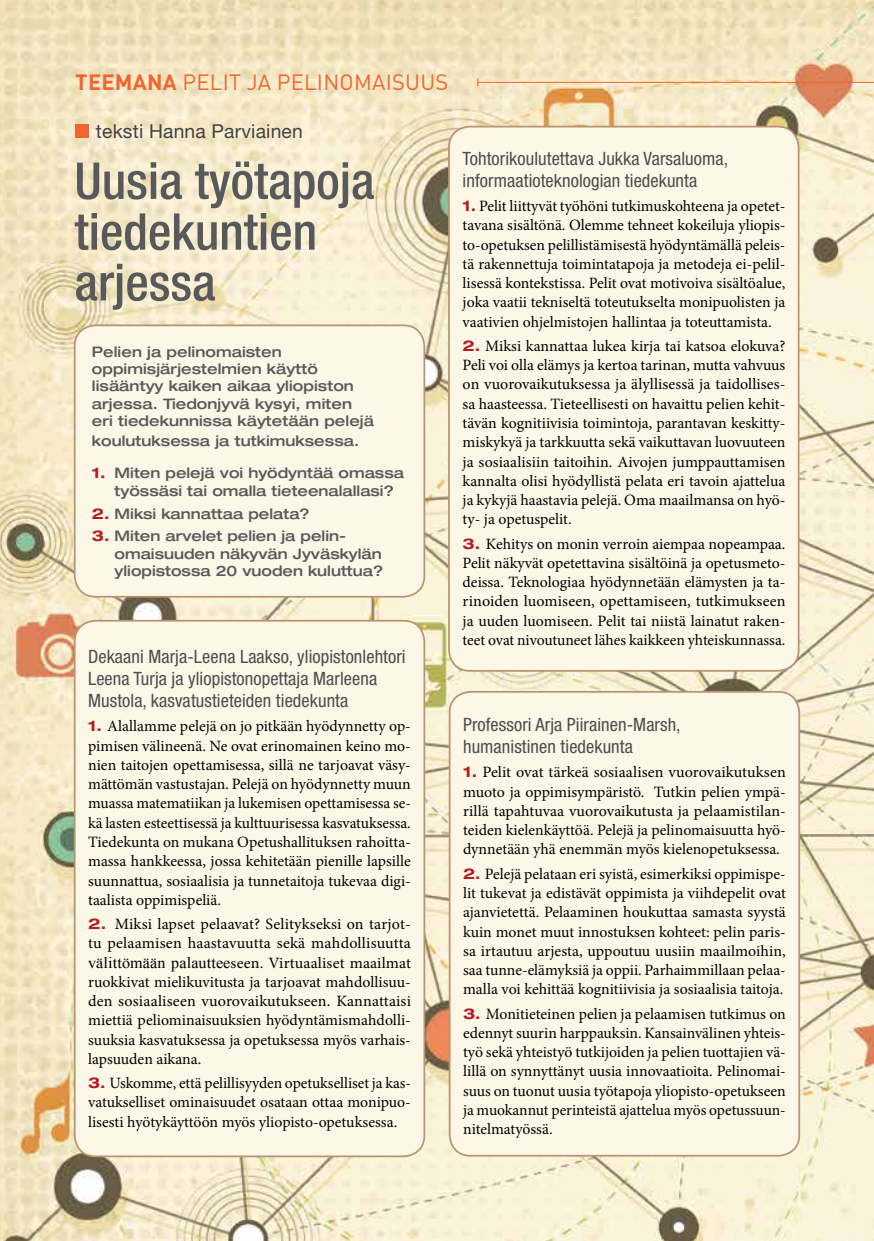
<style>
.page{position:relative;width:874px;height:1241px;background:#fff}
.page>*{position:absolute;margin:0;border:0;box-sizing:border-box;transform-origin:0 0}
.t1{font:500 condensed 50.75px/50.8px "Helvetica Neue LT Std";color:#58595b}
.t2{font:21.88px "DINOT";letter-spacing:.01em;color:#f26531}
.t3{font:19.25px "Helvetica Neue LT Std";color:#414042}
.t4{font:condensed 18.38px/21.9px "Helvetica Neue LT Std";letter-spacing:.005em;color:#4d4d4f}
.t5{font:15.75px/19.2px "Minion Pro";color:#000;text-align:justify}
.t6{font:500 expanded 14.53px/17.5px "Helvetica Neue LT Std";letter-spacing:.005em;color:#58595b}
.s1{font-weight:700}
.s2{font-weight:700;font-size:14.88px;color:#b61d22}
.s3{font-family:"Helvetica Neue LT Std";font-weight:700;font-stretch:expanded;font-size:14.88px;color:#b61d22}
.s4{font-family:"Times New Roman"}
</style>
<div class="page">
<img style="left:0;top:0;width:873px;height:1240px">
<div style="left:75px;top:124px;width:13px;height:13px;background:#f26531"></div>
<hr style="left:477px;top:82px;width:396px;height:1px;background:#f26531">
<div style="left:75px;top:325px;width:349px;height:271px;background:#fdf7e8;border-radius:21px"></div>
<div style="left:74px;top:324px;width:351px;height:273px;border:2px solid #b89470;border-radius:21px"></div>
<div style="left:448px;top:127px;width:350px;height:543px;background:#fdf7e8;border-radius:21px"></div>
<div style="left:448px;top:126px;width:351px;height:545px;border:2px solid #b89470;border-radius:21px"></div>
<div style="left:449px;top:691px;width:349px;height:464px;background:#fdf7e8;border-radius:21px"></div>
<div style="left:448px;top:691px;width:351px;height:465px;border:2px solid #b89470;border-radius:21px"></div>
<div style="left:75px;top:620px;width:349px;height:536px;background:#fdf7e8;border-radius:21px"></div>
<div style="left:74px;top:619px;width:351px;height:537px;border:2px solid #b89470;border-radius:21px"></div>
<h2 class="t2" style="left:75px;top:68px;width:374px"><span class="s1">TEEMANA</span> PELIT JA PELINOMAISUUS</h2>
<p class="t3" style="left:96px;top:119px;width:208px">teksti H anna Parviainen</p>
<h1 class="t1" style="left:74px;top:155px;width:301px">Uusia työtapoja tiedekuntien arjessa</h1>
<p class="t6" style="left:92px;top:342px;width:283px">Pelien ja pelinomaisten oppimisjärjestelmien käyttö lisääntyy kaiken aikaa yliopiston arjessa. Tiedonjyvä kysyi, miten eri tiedekunnissa käytetään pelejä</p>
<p class="t6" style="left:92px;top:431px;width:269px">koulutuksessa ja tutkimuksessa.</p>
<p class="t6" style="left:115px;top:464px;width:291px;text-indent:-23px"><span class="s2">1.</span> Miten pelejä voi hyödyntää omassa työssäsi tai omalla tieteenalallasi?</p>
<p class="t6" style="left:92px;top:504px;width:219px"><span class="s2">2.</span> Miksi kannattaa pelata?</p>
<p class="t6" style="left:115px;top:527px;width:270px;text-indent:-23px"><span class="s2">3.</span> Miten arvelet pelien ja pelin&shy;omaisuuden näkyvän Jyväskylän yliopistossa 20 vuoden kuluttua?</p>
<p class="t4" style="left:88px;top:645px;width:319px">Dekaani Marja-Leena Laakso, yliopistonlehtori<br>Leena Turja ja yliopistonopettaja Marleena<br>Mustola, kasvatustieteiden tiedekunta</p>
<p class="t5" style="left:88px;top:716px;width:324px"><span class="s3">1.</span> Alallamme pelejä on jo pitkään hyödynnetty op&shy;pimisen välineenä. Ne ovat erinomainen keino mo&shy;nien taitojen opettamisessa, sillä ne tarjoavat väsy&shy;mättömän vastustajan. Pelejä on hyödynnetty muun muassa matematiikan ja lukemisen opettamisessa se&shy;kä lasten esteettisessä ja kulttuurisessa kasvatuksessa.<br>Tiedekunta on mukana Opetushallituksen rahoitta&shy;massa hankkeessa, jossa kehitetään pienille lapsille suunnattua, sosiaalisia ja tunnetaitoja tukevaa digi&shy;taalista oppimispeliä.</p>
<p class="t5" style="left:88px;top:914px;width:324px"><span class="s3">2.</span> Miksi lapset pelaavat? Selitykseksi on tarjot&shy;tu pelaamisen haastavuutta sekä mahdollisuutta <span class="s4">välittömään palauttee</span>seen. Virtuaaliset maailmat ruokkivat mielikuvitusta ja tarjoavat mahdollisuu&shy;den sosiaaliseen vuorovaikutukseen. Kannattaisi miettiä peliominaisuuksien hyödyntämismahdolli&shy;suuksia kasvatuksessa ja opetuksessa myös varhais&shy;lapsuuden aikana.</p>
<p class="t5" style="left:88px;top:1073px;width:324px"><span class="s3">3.</span> Uskomme, että pelillisyyden opetukselliset ja kas&shy;vatukselliset ominaisuudet osataan ottaa monipuo&shy;lisesti hyötykäyttöön myös yliopisto-opetuksessa.</p>
<p class="t4" style="left:462px;top:147px;width:267px">Tohtorikoulutettava Jukka Varsaluoma, informaatioteknologian tiedekunta</p>
<p class="t5" style="left:462px;top:196px;width:324px"><span class="s3">1.</span> Pelit liittyvät työhöni tutkimuskohteena ja opetet&shy;tavana sisältönä. Olemme tehneet kokeiluja yliopis&shy;to-opetuksen pelillistämisestä hyödyntämällä peleis&shy;tä rakennettuja toimintatapoja ja metodeja ei-pelil&shy;lisessä kontekstissa. Pelit ovat motivoiva sisältöalue, joka vaatii tekniseltä toteutukselta monipuolisten ja vaativien ohjelmistojen hallintaa ja toteuttamista.</p>
<p class="t5" style="left:462px;top:336px;width:324px"><span class="s3">2.</span> Miksi kannattaa lukea kirja tai katsoa elokuva?<br>Peli voi olla elämys ja kertoa tarinan, mutta vahvuus on vuorovaikutuksessa ja älyllisessä ja taidollises&shy;sa haasteessa. Tieteellisesti on havaittu pelien kehit&shy;tävän kognitiivisia toimintoja, parantavan keskitty&shy;miskykyä ja tarkkuutta sekä vaikuttavan luovuuteen ja sosiaalisiin taitoihin. Aivojen jumppauttamisen kannalta olisi hyödyllistä pelata eri tavoin ajattelua ja kykyjä haastavia pelejä. Oma maailmansa on hyö&shy;ty- ja opetuspelit.</p>
<p class="t5" style="left:462px;top:534px;width:324px"><span class="s3">3.</span> Kehitys on monin verroin aiempaa nopeampaa.<br>Pelit näkyvät opetettavina sisältöinä ja opetusmeto&shy;deissa. Teknologiaa hyödynnetään elämysten ja ta&shy;rinoiden luomiseen, opettamiseen, tutkimukseen ja uuden luomiseen. Pelit tai niistä lainatut raken&shy;teet ovat nivoutuneet lähes kaikkeen yhteiskunnassa.</p>
<p class="t4" style="left:463px;top:713px;width:219px">Professori Arja Piirainen-Marsh, humanistinen tiedekunta</p>
<p class="t5" style="left:463px;top:762px;width:324px"><span class="s3">1.</span> Pelit ovat tärkeä sosiaalisen vuorovaikutuksen muoto ja oppimisympäristö. Tutkin pelien ympä&shy;rillä tapahtuvaa vuorovaikutusta ja pelaamistilan&shy;teiden kielenkäyttöä. Pelejä ja pelinomaisuutta hyö&shy;dynnetään yhä enemmän myös kielenopetuksessa.</p>
<p class="t5" style="left:463px;top:864px;width:324px"><span class="s3">2.</span> Pelejä pelataan eri syistä, esimerkiksi oppimispe&shy;lit tukevat ja edistävät oppimista ja viihdepelit ovat ajanvietettä. Pelaaminen houkuttaa samasta syystä kuin monet muut innostuksen kohteet: pelin paris&shy;sa irtautuu arjesta, uppoutuu uusiin maailmoihin, saa tunne-elämyksiä ja oppii. Parhaimmillaan pelaa&shy;malla voi kehittää kognitiivisia ja sosiaalisia taitoja.</p>
<p class="t5" style="left:463px;top:1003px;width:324px"><span class="s3">3.</span> Monitieteinen pelien ja pelaamisen tutkimus on edennyt suurin harppauksin. Kansainvälinen yhteis&shy;työ sekä yhteistyö tutkijoiden ja pelien tuottajien vä&shy;lillä on synnyttänyt uusia innovaatioita. Pelinomai&shy;suus on tuonut uusia työtapoja yliopisto-opetukseen ja muokannut perinteistä ajattelua myös opetussuun&shy;nitelmatyössä.</p>
</div>
